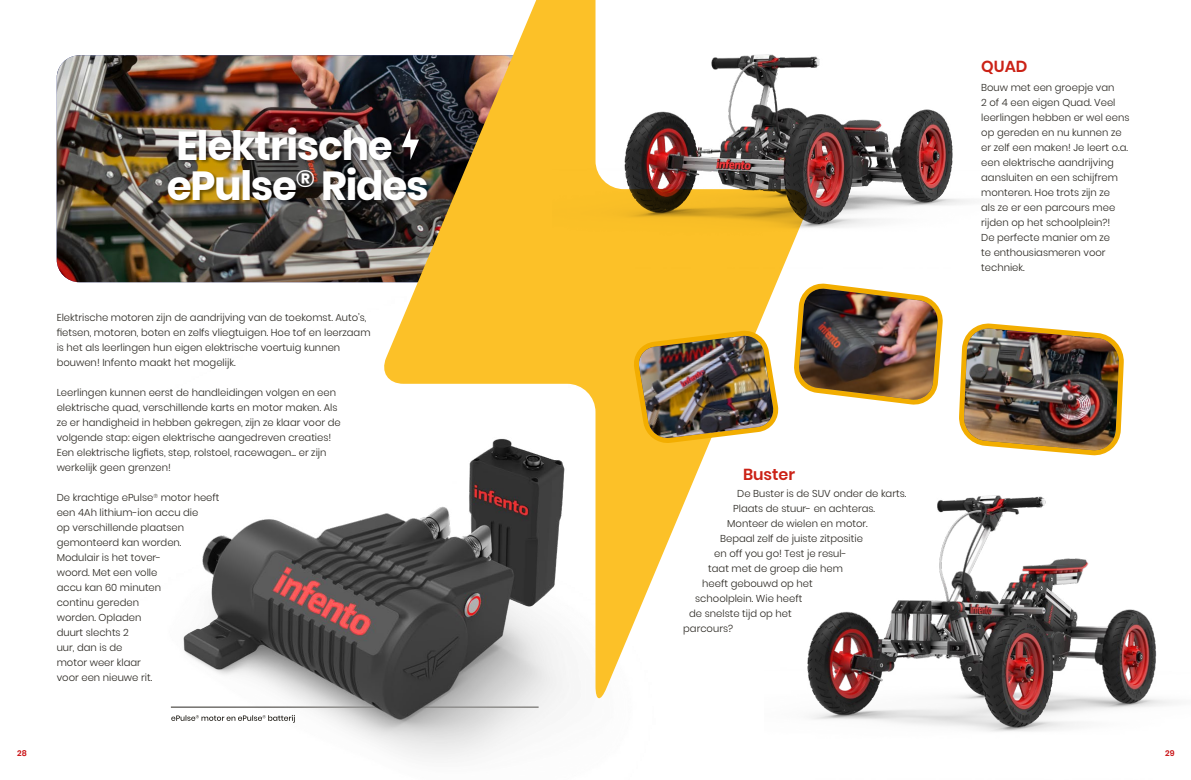
<style>
.page{position:relative;width:1191px;height:780px;background:#fff}
.page>*{position:absolute;margin:0;border:0;box-sizing:border-box;transform-origin:0 0}
.t1{font:700 40.4px/40px "Poppins";letter-spacing:-.03em;color:#fff}
.t2{font:600 15.9px "Poppins";color:#cb2216}
.t3{font:300 10px/15px "Poppins";color:#27241e}
.t4{font:600 8px "Poppins";color:#c90c0f}
</style>
<div class="page">
<img style="left:57px;top:55px;width:323px;height:227px">
<img style="left:170px;top:515px;width:391px;height:244px">
<svg style="left:171px;top:715px;width:124px;height:7px"></svg>
<div style="left:167px;top:126px;width:265px;height:79px;background:#000;opacity:.45"></div>
<img style="left:811px;top:495px;width:362px;height:237px">
<svg style="left:380px;top:0;width:431px;height:702px"></svg>
<img style="left:630px;top:332px;width:152px;height:109px">
<img style="left:552px;top:0;width:418px;height:268px">
<img style="left:790px;top:281px;width:153px;height:127px">
<img style="left:959px;top:323px;width:165px;height:133px">
<h1 class="t1" style="left:167px;top:126px;width:263px">Elektrische ePulse<sup>®</sup> Rides</h1>
<p class="t3" style="left:57px;top:310px;width:315px">Elektrische motoren zijn de aandrijving van de toekomst. Auto’s, fietsen, motoren, boten en zelfs vliegtuigen. Hoe tof en leerzaam is het als leerlingen hun eigen elektrische voertuig kunnen bouwen! Infento maakt het mogelijk.</p>
<p class="t3" style="left:57px;top:385px;width:285px">Leerlingen kunnen eerst de handleidingen volgen en een elektrische quad, verschillende karts en motor maken. Als ze er handigheid in hebben gekregen, zijn ze klaar voor de volgende stap: eigen elektrische aangedreven creaties!<br>Een elektrische ligfiets, step, rolstoel, racewagen... er zijn werkelijk geen grenzen!</p>
<p class="t3" style="left:57px;top:490px;width:164px">De krachtige ePulse<sup>®</sup> motor heeft een 4Ah lithium-ion accu die<br>op verschillende plaatsen gemonteerd kan worden.<br>Modulair is het tover-<br>woord. Met een volle<br>accu kan 60 minuten<br>continu gereden<br>worden. Opladen<br>duurt slechts 2<br>uur, dan is de<br>motor weer klaar<br>voor een nieuwe rit.</p>
<h2 class="t2" style="left:981px;top:58px;width:48px">QUAD</h2>
<p class="t3" style="left:981px;top:80px;width:150px">Bouw met een groepje van<br>2 of 4 een eigen Quad. Veel leerlingen hebben er wel eens op gereden en nu kunnen ze er zelf een maken! Je leert o.a. een elektrische aandrijving aansluiten en een schijfrem monteren. Hoe trots zijn ze<br>als ze er een parcours mee rijden op het schoolplein?!<br>De perfecte manier om ze<br>te enthousiasmeren voor techniek.</p>
<h2 class="t2" style="left:743px;top:465px;width:54px">Buster</h2>
<p class="t3" style="left:737px;top:486px;width:171px">De Buster is de SUV onder de karts.</p>
<p class="t3" style="left:733px;top:501px;width:143px">Plaats de stuur- en achteras.</p>
<p class="t3" style="left:727px;top:516px;width:142px">Monteer de wielen en motor.</p>
<p class="t3" style="left:720px;top:531px;width:144px">Bepaal zelf de juiste zitpositie</p>
<p class="t3" style="left:714px;top:546px;width:134px">en off you go! Test je resul-</p>
<p class="t3" style="left:708px;top:561px;width:136px">taat met de groep die hem</p>
<p class="t3" style="left:702px;top:576px;width:112px">heeft gebouwd op het</p>
<p class="t3" style="left:695px;top:591px;width:109px">schoolplein. Wie heeft</p>
<p class="t3" style="left:689px;top:606px;width:104px">de snelste tijd op het</p>
<p class="t3" style="left:683px;top:621px;width:51px">parcours?</p>
<p class="t4" style="left:17px;top:749px;width:11px">28</p>
<p class="t4" style="left:1165px;top:749px;width:11px">29</p>
</div>
